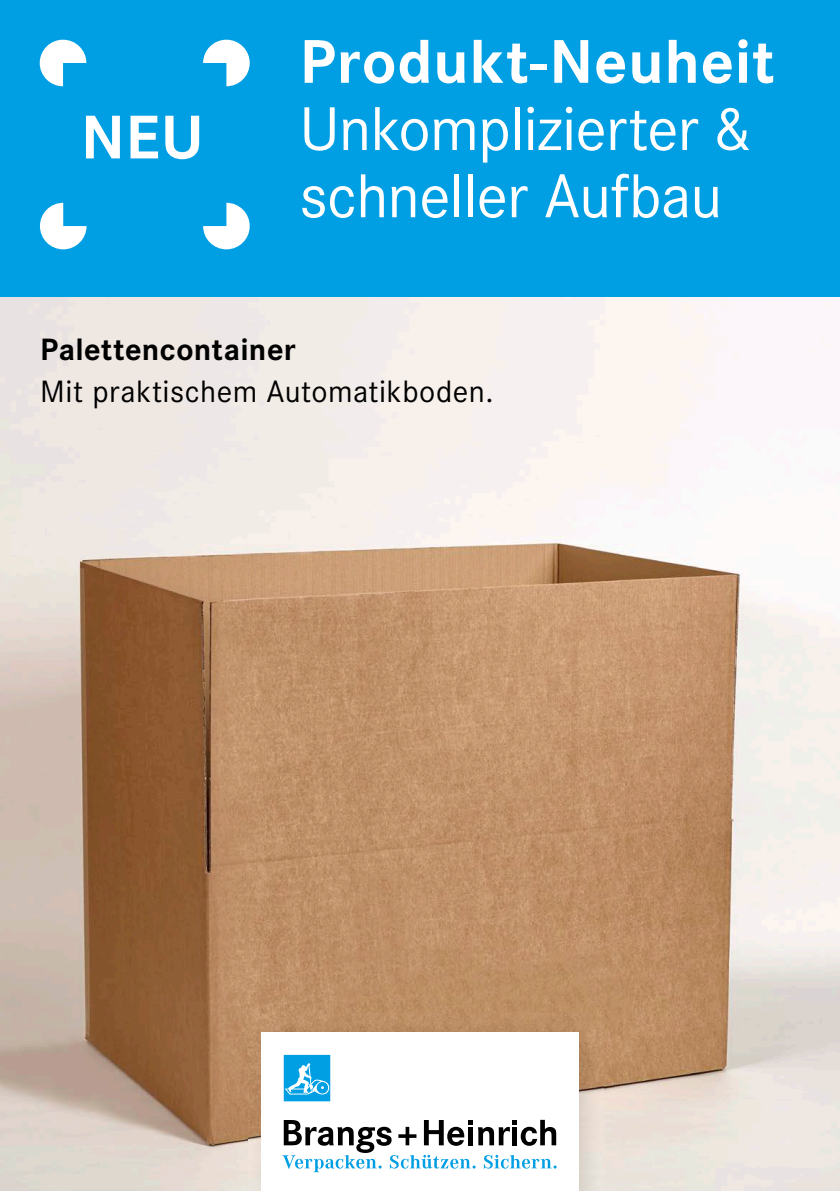
<style>
.page{position:relative;width:840px;height:1191px;background:#fff}
.page>*{position:absolute;margin:0;border:0;box-sizing:border-box;transform-origin:0 0}
.t1{font:64px/67.2px "Corporate S";letter-spacing:-.01em;color:#fff}
.t2{font:700 64px "Corporate S";letter-spacing:.015em;color:#fff}
.t3{font:32px "Corporate S";letter-spacing:.015em;color:#000}
.t4{font:700 32px "Corporate S";letter-spacing:.015em;color:#000}
</style>
<div class="page">
<img style="left:0;top:297px;width:839px;height:894px">
<img style="left:248px;top:1013px;width:355px;height:178px">
<div style="left:261px;top:1032px;width:317px;height:159px;background:#fff"></div>
<svg style="left:283px;top:1054px;width:47px;height:47px;background:#34b1e8"></svg>
<svg style="left:282px;top:1119px;width:274px;height:53px"></svg>
<div style="left:0;top:0;width:839px;height:297px;background:#009ee3"></div>
<svg style="left:203px;top:40px;width:46px;height:46px"></svg>
<svg style="left:40px;top:40px;width:46px;height:46px"></svg>
<svg style="left:40px;top:203px;width:46px;height:46px"></svg>
<svg style="left:203px;top:203px;width:46px;height:46px"></svg>
<p class="t2" style="left:81px;top:100px;width:124px">NEU</p>
<p class="t2" style="left:299px;top:25px;width:476px">Produkt-Neuheit</p>
<p class="t1" style="left:299px;top:96px;width:454px">Unkomplizierter &amp; schneller Aufbau</p>
<p class="t4" style="left:40px;top:331px;width:257px">Palettencontainer</p>
<p class="t3" style="left:40px;top:373px;width:454px">Mit praktischem Automatikboden.</p>
</div>
